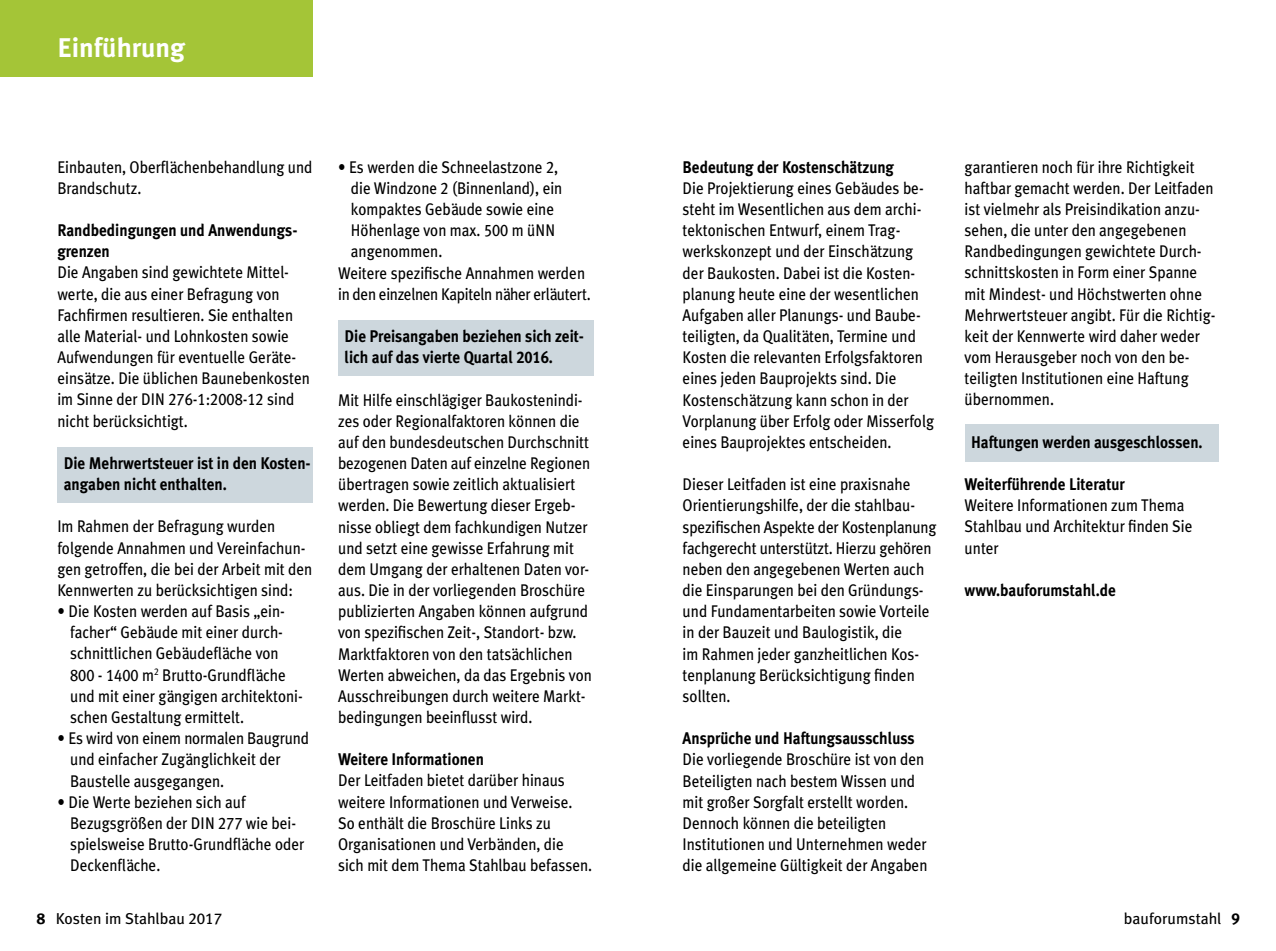
<style>
.page{position:relative;width:1276px;height:951px;background:#fff}
.page>*{position:absolute;margin:0;border:0;box-sizing:border-box;transform-origin:0 0}
.t1{font:700 27px "Meta Plus";color:#fff}
.t2{font:16.88px/21.2px "Meta Plus";color:#000;scale:.9 1}
.t3{font:700 16.88px/21.2px "Meta Plus";color:#000;scale:.9 1}
.t4{font:16.88px "Meta Plus";letter-spacing:-.02em;color:#000;scale:.9 1}
.t5{font:15.75px "Meta Plus";color:#000}
.s1{font-family:"Meta Plus Book Caps"}
.s2{font-family:"Meta Plus Bold Caps";font-weight:400}
.s3{font-family:"Meta Plus Bold Caps"}
</style>
<div class="page">
<div style="left:57px;top:447px;width:256px;height:56px;background:#cdd7dd"></div>
<div style="left:338px;top:320px;width:255px;height:56px;background:#cdd7dd"></div>
<div style="left:964px;top:424px;width:254px;height:37px;background:#cdd7dd"></div>
<div style="left:0;top:0;width:313px;height:77px;background:#a4c537"></div>
<h1 class="t1" style="left:57px;top:32px;width:129px">Einführung</h1>
<p class="t2" style="left:57px;top:156px;width:285px">Einbauten, Oberflächenbehandlung und<br>Brandschutz.</p>
<p class="t3" style="left:57px;top:219px;width:268px">Randbedingungen und Anwendungs&shy;grenzen</p>
<p class="t2" style="left:57px;top:262px;width:282px">Die Angaben sind gewichtete Mittel&shy;werte, die aus einer Befragung von Fachfirmen resultieren. Sie enthalten alle Material- und Lohnkosten sowie Aufwendungen für eventuelle Geräte&shy;einsätze. Die üblichen Baunebenkosten im Sinne der DIN <span class="s1">276</span>-<span class="s1">1</span>:<span class="s1">2008</span>-<span class="s1">12</span> sind nicht berücksichtigt.</p>
<p class="t3" style="left:64px;top:452px;width:274px">Die Mehrwertsteuer ist in den Kosten&shy;angaben nicht enthalten.</p>
<p class="t2" style="left:57px;top:515px;width:285px">Im Rahmen der Befragung wurden folgende Annahmen und Vereinfachun&shy;gen getroffen, die bei der Arbeit mit den Kennwerten zu berücksichtigen sind:</p>
<p class="t2" style="left:70px;top:600px;width:260px;text-indent:-13px">• Die Kosten werden auf Basis „ein&shy;facher“ Gebäude mit einer durch&shy;schnittlichen Gebäudefläche von <span class="s1">800</span> - <span class="s1">1400</span> m<sup>2</sup> Brutto-Grundfläche und mit einer gängigen architektoni&shy;schen Gestaltung ermittelt.</p>
<p class="t2" style="left:70px;top:727px;width:267px;text-indent:-13px">• Es wird von einem normalen Baugrund und einfacher Zugänglichkeit der<br>Baustelle ausgegangen.</p>
<p class="t2" style="left:70px;top:791px;width:262px;text-indent:-13px">• Die Werte beziehen sich auf<br>Bezugsgrößen der DIN <span class="s1">277</span> wie bei&shy;spielsweise Brutto-Grundfläche oder<br>Deckenfläche.</p>
<p class="t2" style="left:338px;top:156px;width:246px">• Es werden die Schneelastzone <span class="s1">2</span>,</p>
<p class="t2" style="left:351px;top:177px;width:236px">die Windzone <span class="s1">2</span> (Binnenland), ein</p>
<p class="t2" style="left:351px;top:198px;width:227px">kompaktes Gebäude sowie eine</p>
<p class="t2" style="left:351px;top:220px;width:228px">Höhenlage von max. <span class="s1">500</span> m üNN</p>
<p class="t2" style="left:351px;top:241px;width:103px">angenommen.</p>
<p class="t2" style="left:338px;top:262px;width:276px">Weitere spezifische Annahmen werden</p>
<p class="t4" style="left:338px;top:284px;width:282px">in den einzelnen Kapiteln näher erläutert.</p>
<p class="t3" style="left:344px;top:325px;width:266px">Die Preisangaben beziehen sich zeit&shy;lich auf das vierte Quartal <span class="s2">2016.</span></p>
<p class="t2" style="left:338px;top:389px;width:283px">Mit Hilfe einschlägiger Baukostenindi&shy;zes oder Regionalfaktoren können die auf den bundesdeutschen Durchschnitt bezogenen Daten auf einzelne Regionen übertragen sowie zeitlich aktualisiert werden. Die Bewertung dieser Ergeb&shy;nisse obliegt dem fachkundigen Nutzer und setzt eine gewisse Erfahrung mit dem Umgang der erhaltenen Daten vor&shy;aus. Die in der vorliegenden Broschüre publizierten Angaben können aufgrund von spezifischen Zeit-, Standort- bzw.<br>Marktfaktoren von den tatsächlichen Werten abweichen, da das Ergebnis von Ausschreibungen durch weitere Markt&shy;bedingungen beeinflusst wird.</p>
<p class="t3" style="left:338px;top:748px;width:163px">Weitere Informationen</p>
<p class="t2" style="left:338px;top:769px;width:284px">Der Leitfaden bietet darüber hinaus weitere Informationen und Verweise.<br>So enthält die Broschüre Links zu Organisationen und Verbänden, die sich mit dem Thema Stahlbau befassen.</p>
<p class="t3" style="left:682px;top:156px;width:236px">Bedeutung der Kostenschätzung</p>
<p class="t2" style="left:682px;top:177px;width:281px">Die Projektierung eines Gebäudes be&shy;steht im Wesentlichen aus dem archi&shy;tektonischen Entwurf, einem Trag&shy;werkskonzept und der Einschätzung der Baukosten. Dabei ist die Kosten&shy;planung heute eine der wesentlichen Aufgaben aller Planungs- und Baube&shy;teiligten, da Qualitäten, Termine und Kosten die relevanten Erfolgsfaktoren eines jeden Bauprojekts sind. Die Kostenschätzung kann schon in der Vorplanung über Erfolg oder Misserfolg eines Bauprojektes entscheiden.</p>
<p class="t2" style="left:682px;top:473px;width:284px">Dieser Leitfaden ist eine praxisnahe Orientierungshilfe, der die stahlbau&shy;spezifischen Aspekte der Kostenplanung fachgerecht unterstützt. Hierzu gehören neben den angegebenen Werten auch die Einsparungen bei den Gründungs&shy;und Fundamentarbeiten sowie Vorteile in der Bauzeit und Baulogistik, die<br>im Rahmen jeder ganzheitlichen Kos&shy;tenplanung Berücksichtigung finden sollten.</p>
<p class="t3" style="left:682px;top:727px;width:259px">Ansprüche und Haftungsausschluss</p>
<p class="t2" style="left:682px;top:748px;width:273px">Die vorliegende Broschüre ist von den Beteiligten nach bestem Wissen und mit großer Sorgfalt erstellt worden.<br>Dennoch können die beteiligten Institutionen und Unternehmen weder die allgemeine Gültigkeit der Angaben</p>
<p class="t2" style="left:964px;top:156px;width:280px">garantieren noch für ihre Richtigkeit haftbar gemacht werden. Der Leitfaden ist vielmehr als Preisindikation anzu&shy;sehen, die unter den angegebenen Randbedingungen gewichtete Durch&shy;schnittskosten in Form einer Spanne mit Mindest- und Höchstwerten ohne Mehrwertsteuer angibt. Für die Richtig&shy;keit der Kennwerte wird daher weder vom Herausgeber noch von den be&shy;teiligten Institutionen eine Haftung übernommen.</p>
<p class="t3" style="left:971px;top:431px;width:259px">Haftungen werden ausgeschlossen.</p>
<p class="t3" style="left:964px;top:473px;width:180px">Weiterführende Literatur</p>
<p class="t2" style="left:964px;top:494px;width:255px">Weitere Informationen zum Thema<br>Stahlbau und Architektur finden Sie unter</p>
<p class="t3" style="left:964px;top:579px;width:170px">www.bauforumstahl.de</p>
<p class="t5" style="left:37px;top:908px;width:187px"><span class="s3">8</span> Kosten im Stahlbau <span class="s1">2017</span></p>
<p class="t5" style="left:1124px;top:908px;width:117px">bauforumstahl <span class="s3">9</span></p>
</div>
